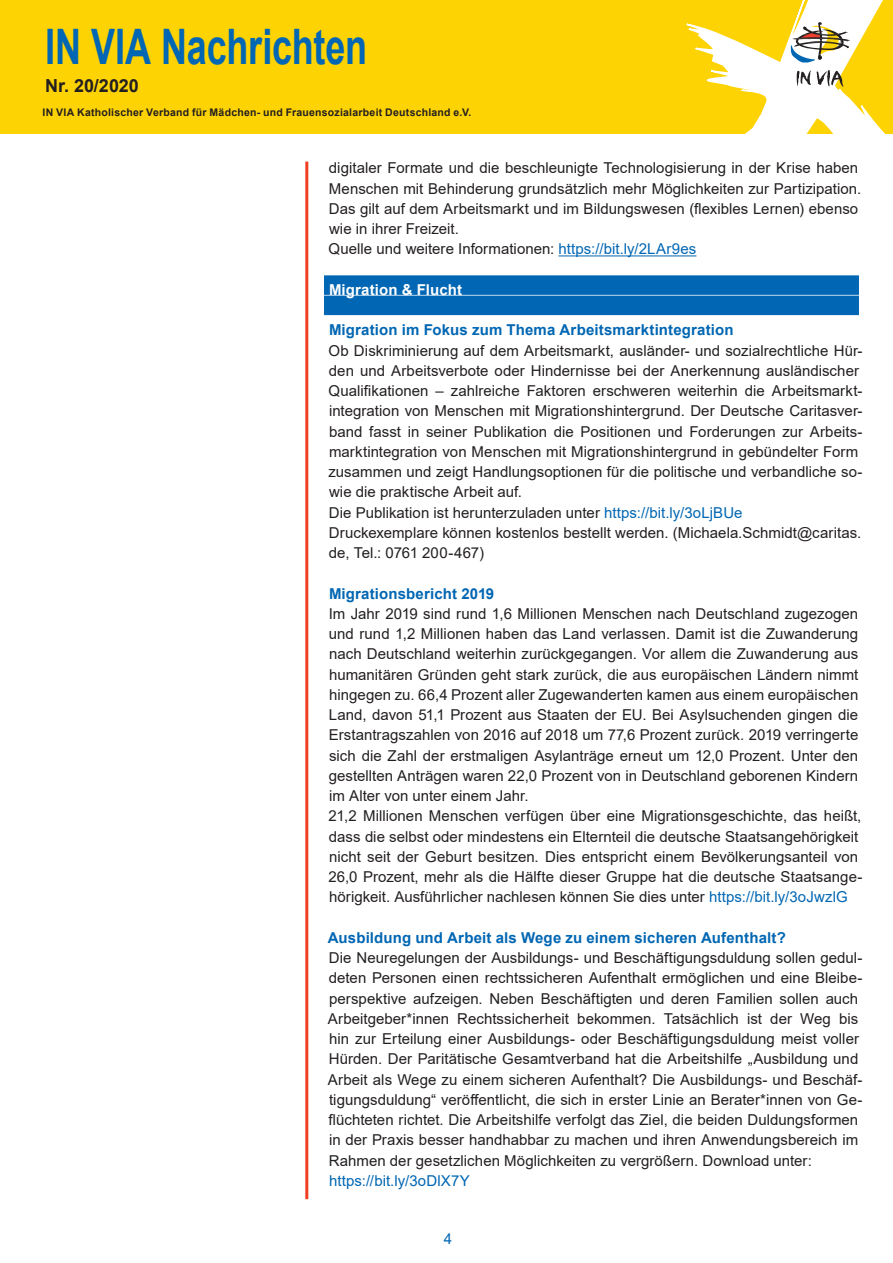
<style>
.page{position:relative;width:893px;height:1263px;background:#fff}
.page>*{position:absolute;margin:0;border:0;box-sizing:border-box;transform-origin:0 0}
.t1{font:700 48.9px "Arial";letter-spacing:-.005em;color:#0166b3;scale:.74 1}
.t2{font:700 18px "Arial";color:#231f20}
.t3{font:15px/20.2px "Arial";letter-spacing:.005em;color:#231f20}
.t4{font:700 15px "Arial";letter-spacing:.01em;color:#0166b3}
.t5{font:15px "Arial";letter-spacing:.01em;color:#0166b3}
.TITELKASTEN_BLAU{font:700 15px "Arial";letter-spacing:.01em;color:#fff}
.t6{font:700 10.5px "Arial";letter-spacing:.02em;color:#231f20}
.s1{color:#0166b3}
</style>
<div class="page">
<div style="left:0;top:0;width:893px;height:133px;background:#fed304"></div>
<svg style="left:686px;top:0;width:199px;height:133px"></svg>
<hr style="left:305px;top:162px;width:3px;height:1037px;background:#ef3e22">
<hr style="left:558px;top:256px;width:138px;height:1px;background:#0166b3">
<div style="left:324px;top:275px;width:535px;height:20px;background:#0166b3"></div>
<div style="left:324px;top:296px;width:535px;height:19px;background:#0166b3"></div>
<h1 class="t1" style="left:45px;top:12px;width:437px">IN VIA Nachrichten</h1>
<p class="t2" style="left:45px;top:73px;width:95px">Nr. 20/2020</p>
<p class="t6" style="left:43px;top:105px;width:430px">IN VIA Katholischer Verband für Mädchen- und Frauensozialarbeit Deutschland e.V.</p>
<p class="t3" style="left:329px;top:158px;width:534px">digitaler Formate und die beschleunigte Technologisierung in der Krise haben Menschen mit Behinderung grundsätzlich mehr Möglichkeiten zur Partizipation.<br>Das gilt auf dem Arbeitsmarkt und im Bildungswesen (flexibles Lernen) ebenso wie in ihrer Freizeit.</p>
<p class="t3" style="left:329px;top:239px;width:369px">Quelle und weitere Informationen: <span class="s1">https://bit.ly/2LAr9es</span></p>
<p class="TITELKASTEN_BLAU" style="left:329px;top:279px;width:135px">Migration &amp; Flucht</p>
<p class="t4" style="left:329px;top:319px;width:406px">Migration im Fokus zum Thema Arbeitsmarktintegration</p>
<p class="t3" style="left:329px;top:340px;width:535px">Ob Diskriminierung auf dem Arbeitsmarkt, ausländer- und sozialrechtliche Hür&shy;den und Arbeitsverbote oder Hindernisse bei der Anerkennung ausländischer Qualifikationen – zahlreiche Faktoren erschweren weiterhin die Arbeitsmarkt&shy;integration von Menschen mit Migrationshintergrund. Der Deutsche Caritasver&shy;band fasst in seiner Publikation die Positionen und Forderungen zur Arbeits&shy;marktintegration von Menschen mit Migrationshintergrund in gebündelter Form zusammen und zeigt Handlungsoptionen für die politische und verbandliche so&shy;wie die praktische Arbeit auf.</p>
<p class="t3" style="left:329px;top:502px;width:415px">Die Publikation ist herunterzuladen unter <span class="s1">https://bit.ly/3oLjBUe</span></p>
<p class="t3" style="left:329px;top:522px;width:534px">Druckexemplare können kostenlos bestellt werden. (Michaela.Schmidt@caritas. de, Tel.: 0761 200-467)</p>
<p class="t4" style="left:329px;top:583px;width:167px">Migrationsbericht 2019</p>
<p class="t3" style="left:329px;top:603px;width:531px;text-align:justify">Im Jahr 2019 sind rund 1,6 Millionen Menschen nach Deutschland zugezogen und rund 1,2 Millionen haben das Land verlassen. Damit ist die Zuwanderung nach Deutschland weiterhin zurückgegangen. Vor allem die Zuwanderung aus humanitären Gründen geht stark zurück, die aus europäischen Ländern nimmt hingegen zu. 66,4 Prozent aller Zugewanderten kamen aus einem europäischen Land, davon 51,1 Prozent aus Staaten der EU. Bei Asylsuchenden gingen die Erstantragszahlen von 2016 auf 2018 um 77,6 Prozent zurück. 2019 verringerte sich die Zahl der erstmaligen Asylanträge erneut um 12,0 Prozent. Unter den gestellten Anträgen waren 22,0 Prozent von in Deutschland geborenen Kindern im Alter von unter einem Jahr.</p>
<p class="t3" style="left:328px;top:806px;width:536px">21,2 Millionen Menschen verfügen über eine Migrationsgeschichte, das heißt, dass die selbst oder mindestens ein Elternteil die deutsche Staatsangehörigkeit nicht seit der Geburt besitzen. Dies entspricht einem Bevölkerungsanteil von 26,0 Prozent, mehr als die Hälfte dieser Gruppe hat die deutsche Staatsange&shy;hörigkeit. Ausführlicher nachlesen können Sie dies unter <span class="s1">https://bit.ly/3oJwzlG</span></p>
<p class="t4" style="left:328px;top:927px;width:459px">Ausbildung und Arbeit als Wege zu einem sicheren Aufenthalt?</p>
<p class="t3" style="left:328px;top:948px;width:536px">Die Neuregelungen der Ausbildungs- und Beschäftigungsduldung sollen gedul&shy;deten Personen einen rechtssicheren Aufenthalt ermöglichen und eine Bleibe&shy;perspektive aufzeigen. Neben Beschäftigten und deren Familien sollen auch Arbeitgeber*innen Rechtssicherheit bekommen. Tatsächlich ist der Weg bis hin zur Erteilung einer Ausbildungs- oder Beschäftigungsduldung meist voller Hürden. Der Paritätische Gesamtverband hat die Arbeitshilfe „Ausbildung und Arbeit als Wege zu einem sicheren Aufenthalt? Die Ausbildungs- und Beschäf&shy;tigungsduldung“ veröffentlicht, die sich in erster Linie an Berater*innen von Ge&shy;flüchteten richtet. Die Arbeitshilfe verfolgt das Ziel, die beiden Duldungsformen in der Praxis besser handhabbar zu machen und ihren Anwendungsbereich im Rahmen der gesetzlichen Möglichkeiten zu vergrößern. Download unter:</p>
<p class="t5" style="left:329px;top:1170px;width:142px">https://bit.ly/3oDlX7Y</p>
<p class="t5" style="left:444px;top:1228px;width:10px">4</p>
</div>
